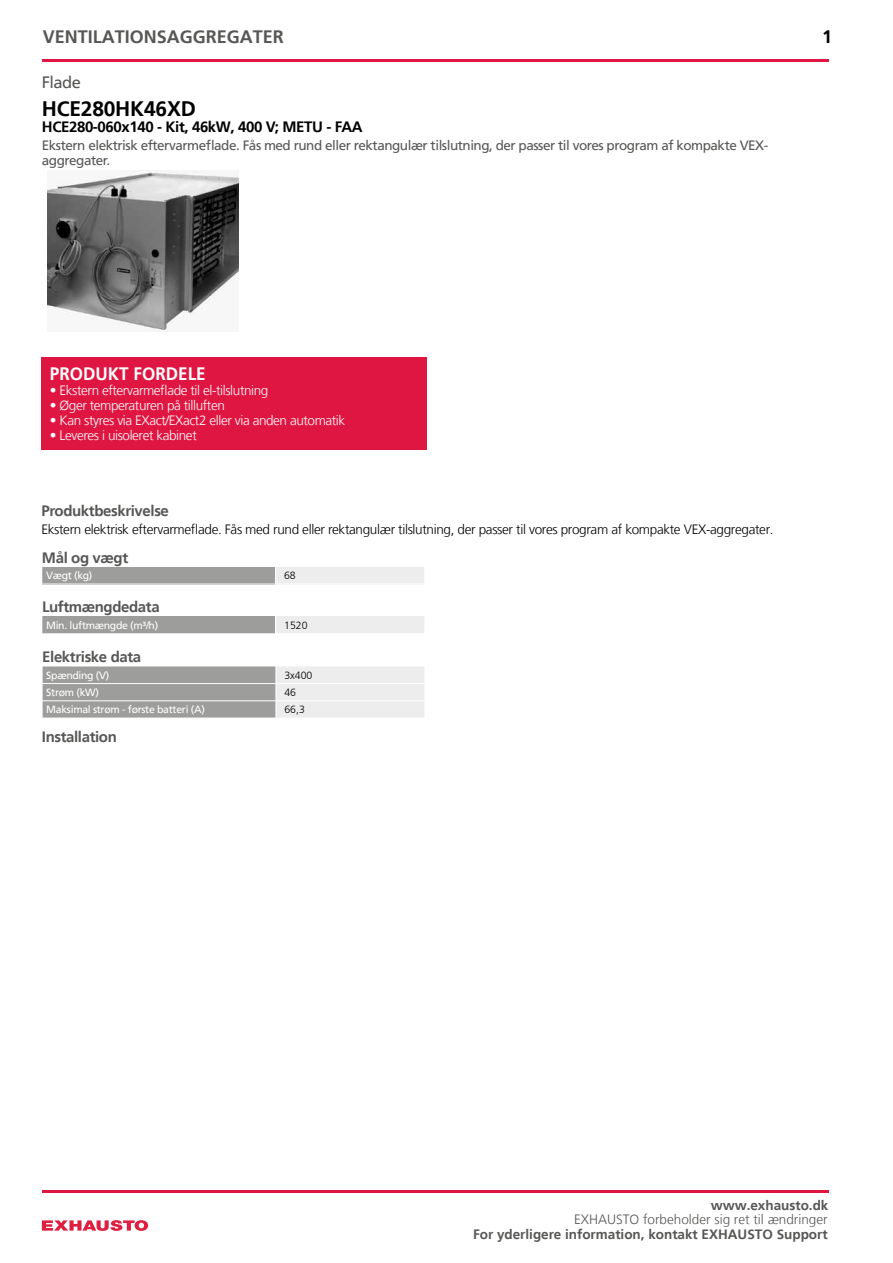
<style>
.page{position:relative;width:893px;height:1263px;background:#fff}
.page>*{position:absolute;margin:0;border:0;box-sizing:border-box;transform-origin:0 0}
.t1{font:700 21px "Frutiger LT";letter-spacing:-.01em;color:#000}
.t2{font:700 18px "Frutiger LT";color:#575756}
.t3{font:700 18px "Frutiger LT";color:#fff;scale:.95 1}
.t4{font:700 18px "Frutiger LT";color:#000}
.t5{font:16.5px "Frutiger LT";letter-spacing:-.035em;color:#575756}
.t6{font:700 15px "Frutiger LT";letter-spacing:-.025em;color:#575756}
.t7{font:700 15px "Frutiger LT";letter-spacing:-.025em;color:#000}
.t8{font:300 13.5px "Frutiger LT";letter-spacing:-.03em;color:#fff}
.t9{font:13.5px/15px "Frutiger LT";letter-spacing:-.035em;color:#575756}
.t10{font:300 13.5px "Frutiger LT";letter-spacing:-.025em;color:#000}
.t11{font:700 13.5px "Frutiger LT";color:#575756}
.t12{font:300 13.5px "Frutiger LT";color:#575756}
.t13{font:10.5px "Frutiger LT";letter-spacing:-.03em;color:#fff}
.t14{font:300 10.5px "Frutiger LT";color:#000}
</style>
<div class="page">
<img style="left:48px;top:170px;width:191px;height:162px">
<div style="left:41px;top:358px;width:386px;height:92px;background:#df1641"></div>
<svg style="left:42px;top:1220px;width:106px;height:11px"></svg>
<hr style="left:42px;top:60px;width:786px;height:2px;background:#df1641">
<div style="left:42px;top:567px;width:234px;height:17px;background:#9d9d9c"></div>
<div style="left:276px;top:567px;width:149px;height:17px;background:#ededed"></div>
<svg style="left:275px;top:567px;width:1px;height:17px"></svg>
<svg style="left:424px;top:567px;width:1px;height:17px"></svg>
<hr style="left:42px;top:1190px;width:786px;height:2px;background:#df1641">
<div style="left:42px;top:617px;width:234px;height:17px;background:#9d9d9c"></div>
<div style="left:276px;top:617px;width:149px;height:17px;background:#ededed"></div>
<hr style="left:42px;top:633px;width:234px;height:1px;background:#fff">
<svg style="left:42px;top:616px;width:1px;height:18px"></svg>
<svg style="left:275px;top:617px;width:1px;height:16px"></svg>
<hr style="left:276px;top:633px;width:149px;height:1px;background:#fff">
<svg style="left:42px;top:666px;width:382px;height:52px;background:#c0c0bf"></svg>
<h2 class="t2" style="left:43px;top:27px;width:243px">VENTILATIONSAGGREGATER</h2>
<h2 class="t4" style="left:822px;top:27px;width:12px">1</h2>
<p class="t5" style="left:42px;top:73px;width:40px">Flade</p>
<h1 class="t1" style="left:42px;top:96px;width:156px">HCE280HK46XD</h1>
<p class="t7" style="left:42px;top:118px;width:322px">HCE280-060x140 - Kit, 46kW, 400 V; METU - FAA</p>
<p class="t9" style="left:42px;top:138px;width:728px">Ekstern elektrisk eftervarmeflade. Fås med rund eller rektangulær tilslutning, der passer til vores program af kompakte VEX&shy;aggregater.</p>
<h2 class="t3" style="left:50px;top:363px;width:166px">PRODUKT FORDELE</h2>
<p class="t8" style="left:50px;top:382px;width:220px">• Ekstern eftervarmeflade til el-tilslutning</p>
<p class="t8" style="left:50px;top:397px;width:176px">• Øger temperaturen på tilluften</p>
<p class="t8" style="left:50px;top:412px;width:297px">• Kan styres via EXact/EXact2 eller via anden automatik</p>
<p class="t8" style="left:50px;top:427px;width:148px">• Leveres i uisoleret kabinet</p>
<p class="t6" style="left:41px;top:502px;width:129px">Produktbeskrivelse</p>
<p class="t10" style="left:41px;top:522px;width:734px">Ekstern elektrisk eftervarmeflade. Fås med rund eller rektangulær tilslutning, der passer til vores program af kompakte VEX-aggregater.</p>
<p class="t6" style="left:42px;top:549px;width:88px">Mål og vægt</p>
<p class="t13" style="left:46px;top:569px;width:48px">Vægt (kg)</p>
<p class="t14" style="left:284px;top:570px;width:13px">68</p>
<p class="t6" style="left:42px;top:598px;width:119px">Luftmængdedata</p>
<p class="t13" style="left:46px;top:619px;width:114px">Min. luftmængde (m³/h)</p>
<p class="t14" style="left:284px;top:619px;width:25px">1520</p>
<p class="t6" style="left:42px;top:648px;width:100px">Elektriske data</p>
<p class="t13" style="left:46px;top:669px;width:65px">Spænding (V)</p>
<p class="t14" style="left:284px;top:669px;width:30px">3x400</p>
<p class="t13" style="left:46px;top:686px;width:54px">Strøm (kW)</p>
<p class="t14" style="left:284px;top:686px;width:13px">46</p>
<p class="t13" style="left:46px;top:703px;width:160px">Maksimal strøm - første batteri (A)</p>
<p class="t14" style="left:284px;top:704px;width:22px">66,3</p>
<p class="t6" style="left:42px;top:728px;width:77px">Installation</p>
<p class="t11" style="left:711px;top:1198px;width:119px">www.exhausto.dk</p>
<p class="t12" style="left:574px;top:1212px;width:255px">EXHAUSTO forbeholder sig ret til ændringer</p>
<p class="t11" style="left:473px;top:1226px;width:356px">For yderligere information, kontakt EXHAUSTO Support</p>
</div>
